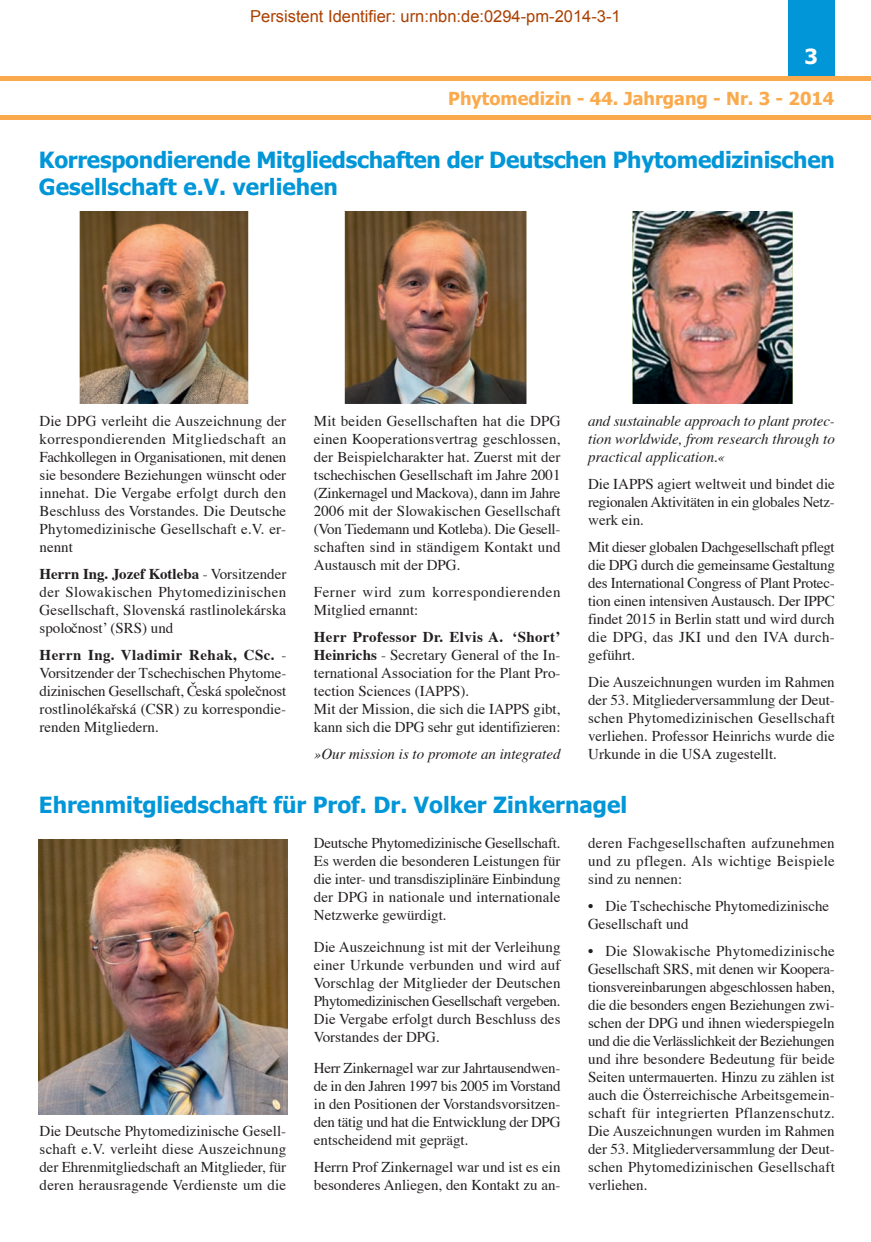
<style>
.page{position:relative;width:871px;height:1242px;background:#fff}
.page>*{position:absolute;margin:0;border:0;box-sizing:border-box;transform-origin:0 0}
.t1{font:700 22.5px/27px "Tahoma";letter-spacing:-.005em;color:#0196d7}
.t2{font:700 21px "Tahoma";color:#fff}
.t3{font:700 18px "Tahoma";color:#faaa4d}
.t4{font:16.5px "Arial";color:#ab4000}
.t5{font:15px/18px "Times";color:#231f20;text-align:justify}
.t6{font:italic 15px/18px "Times";color:#231f20;text-align:justify}
.t7{font:15px/18px "Times";letter-spacing:.035em;color:#231f20}
.t8{font:700 15px/27px "Times";letter-spacing:.03em;color:#231f20}
.s1{font-weight:700}
.s2{font-weight:400}
</style>
<div class="page">
<div style="left:788px;top:0;width:46px;height:80px;background:#0196d7"></div>
<hr style="left:0;top:116px;width:871px;height:4px;background:#faaa4d">
<div style="left:0;top:76px;width:871px;height:5px;background:#faaa4d"></div>
<img style="left:38px;top:839px;width:249px;height:275px">
<img style="left:345px;top:211px;width:181px;height:193px">
<img style="left:80px;top:211px;width:168px;height:193px">
<img style="left:633px;top:211px;width:159px;height:193px">
<p class="t4" style="left:250px;top:5px;width:372px">Persistent Identifier: urn:nbn:de:0294-pm-2014-3-1</p>
<h2 class="t2" style="left:804px;top:48px;width:15px">3</h2>
<p class="t3" style="left:448px;top:91px;width:388px">Phytomedizin - 44. Jahrgang - Nr. 3 - 2014</p>
<h1 class="t1" style="left:39px;top:148px;width:797px">Korrespondierende Mitgliedschaften der Deutschen Phytomedizinischen<br>Gesellschaft e.V. verliehen</h1>
<p class="t5" style="left:40px;top:413px;width:248px">Die DPG verleiht die Auszeichnung der korrespondierenden Mitgliedschaft an Fachkollegen in Organisationen, mit denen sie besondere Beziehungen wünscht oder innehat. Die Vergabe erfolgt durch den Beschluss des Vorstandes. Die Deutsche Phytomedizinische Gesellschaft e.V. er&shy;nennt</p>
<p class="t5" style="left:40px;top:566px;width:248px"><span class="s1">Herrn Ing. Jozef Kotleba</span> - Vorsitzender der Slowakischen Phytomedizinischen Gesellschaft, Slovenská rastlinolekárska spolocnost’ (SRS) und</p>
<p class="t8" style="left:40px;top:615px;width:248px;text-indent:33px"><span class="s2">ˇ<br></span>Herrn Ing. Vladimir Rehak, CSc. <span class="s2">-</span></p>
<p class="t5" style="left:40px;top:665px;width:248px">Vorsitzender der Tschechischen Phytome&shy;dizinischen Gesellschaft, Cˇeská spolecˇnost rostlinolékarˇská (CSR) zu korrespondie&shy;renden Mitgliedern.</p>
<p class="t5" style="left:314px;top:413px;width:248px">Mit beiden Gesellschaften hat die DPG einen Kooperationsvertrag geschlossen, der Beispielcharakter hat. Zuerst mit der tschechischen Gesellschaft im Jahre 2001 (Zinkernagel und Mackova), dann im Jahre 2006 mit der Slowakischen Gesellschaft (Von Tiedemann und Kotleba). Die Gesell&shy;schaften sind in ständigem Kontakt und Austausch mit der DPG.</p>
<p class="t7" style="left:314px;top:584px;width:248px">Ferner wird zum korrespondierenden<br>Mitglied ernannt:</p>
<p class="t5" style="left:314px;top:629px;width:248px;text-align:left"><span class="s1">Herr Professor Dr. Elvis A. ‘Short’ Heinrichs</span> - Secretary General of the In&shy;ternational Association for the Plant Pro&shy;tection Sciences (IAPPS).<br>Mit der Mission, die sich die IAPPS gibt, kann sich die DPG sehr gut identifizieren:</p>
<p class="t6" style="left:314px;top:746px;width:248px">»Our mission is to promote an integrated</p>
<p class="t6" style="left:588px;top:413px;width:248px">and sustainable approach to plant protec&shy;tion worldwide, from research through to practical application.«</p>
<p class="t5" style="left:588px;top:476px;width:248px">Die IAPPS agiert weltweit und bindet die regionalen Aktivitäten in ein globales Netz&shy;werk ein.</p>
<p class="t5" style="left:588px;top:539px;width:248px">Mit dieser globalen Dachgesellschaft pflegt die DPG durch die gemeinsame Gestaltung des International Congress of Plant Protec&shy;tion einen intensiven Austausch. Der IPPC findet 2015 in Berlin statt und wird durch die DPG, das JKI und den IVA durch&shy;geführt.</p>
<p class="t5" style="left:588px;top:674px;width:248px">Die Auszeichnungen wurden im Rahmen der 53. Mitgliederversammlung der Deut&shy;schen Phytomedizinischen Gesellschaft verliehen. Professor Heinrichs wurde die Urkunde in die USA zugestellt.</p>
<h1 class="t1" style="left:39px;top:793px;width:590px">Ehrenmitgliedschaft für Prof. Dr. Volker Zinkernagel</h1>
<p class="t5" style="left:40px;top:1123px;width:248px">Die Deutsche Phytomedizinische Gesell&shy;schaft e.V. verleiht diese Auszeichnung der Ehrenmitgliedschaft an Mitglieder, für deren herausragende Verdienste um die</p>
<p class="t5" style="left:314px;top:835px;width:248px">Deutsche Phytomedizinische Gesellschaft.<br>Es werden die besonderen Leistungen für die inter- und transdisziplinäre Einbindung der DPG in nationale und internationale Netzwerke gewürdigt.</p>
<p class="t5" style="left:314px;top:938px;width:248px">Die Auszeichnung ist mit der Verleihung einer Urkunde verbunden und wird auf Vorschlag der Mitglieder der Deutschen Phytomedizinischen Gesellschaft vergeben.<br>Die Vergabe erfolgt durch Beschluss des Vorstandes der DPG.</p>
<p class="t5" style="left:314px;top:1060px;width:248px">Herr Zinkernagel war zur Jahrtausendwen&shy;de in den Jahren 1997 bis 2005 im Vorstand in den Positionen der Vorstandsvorsitzen&shy;den tätig und hat die Entwicklung der DPG entscheidend mit geprägt.</p>
<p class="t5" style="left:314px;top:1159px;width:248px">Herrn Prof Zinkernagel war und ist es ein besonderes Anliegen, den Kontakt zu an-</p>
<p class="t5" style="left:588px;top:835px;width:248px">deren Fachgesellschaften aufzunehmen und zu pflegen. Als wichtige Beispiele sind zu nennen:</p>
<p class="t5" style="left:588px;top:898px;width:243px">• Die Tschechische Phytomedizinische<br>Gesellschaft und</p>
<p class="t5" style="left:588px;top:943px;width:248px">• Die Slowakische Phytomedizinische Gesellschaft SRS, mit denen wir Koopera&shy;tionsvereinbarungen abgeschlossen haben, die die besonders engen Beziehungen zwi&shy;schen der DPG und ihnen wiederspiegeln und die die Verlässlichkeit der Beziehungen und ihre besondere Bedeutung für beide Seiten untermauerten. Hinzu zu zählen ist auch die Österreichische Arbeitsgemein&shy;schaft für integrierten Pflanzenschutz.<br>Die Auszeichnungen wurden im Rahmen der 53. Mitgliederversammlung der Deut&shy;schen Phytomedizinischen Gesellschaft verliehen.</p>
</div>
